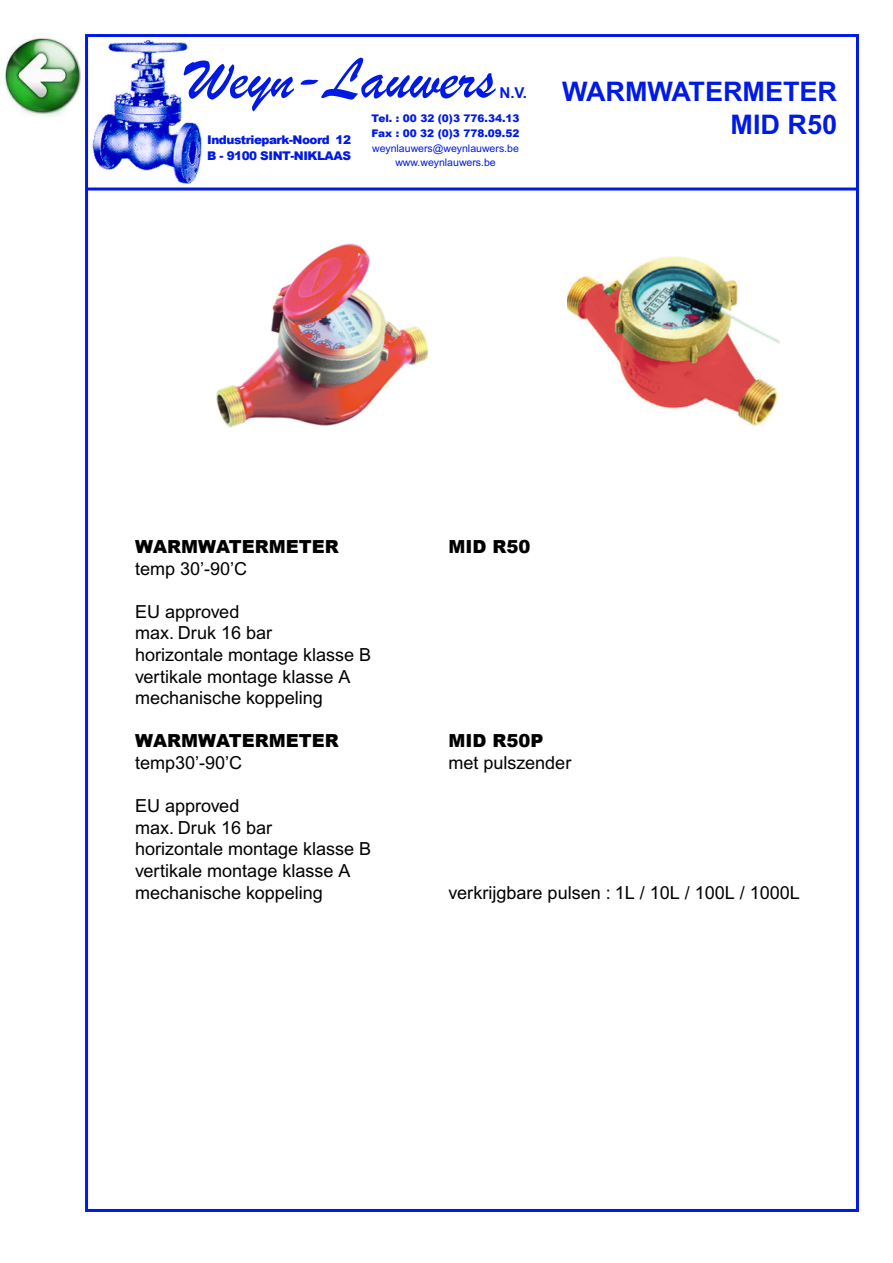
<style>
.page{position:relative;width:893px;height:1263px;background:#fff}
.page>*{position:absolute;margin:0;border:0;box-sizing:border-box;transform-origin:0 0}
.t1{font:61.5px "Brush Script";color:#001ae6}
.t2{font:700 27px/32.4px "Arial";color:#001ae6;text-align:right}
.t3{font:18px/21.6px "Arial";color:#000}
.t4{font:900 18px "Arial";color:#000}
.t5{font:700 15px "Arial";color:#001ae6}
.t6{font:900 12px/16.5px "Arial";letter-spacing:-.04em;color:#001ae6}
.t7{font:900 10.5px/15px "Arial";color:#001ae6;text-align:justify}
.t8{font:10.5px "Arial";letter-spacing:.005em;color:#001ae6}
.s1{font-weight:400}
</style>
<div class="page">
<img style="left:0;top:33px;width:81px;height:84px">
<img style="left:216px;top:243px;width:213px;height:184px">
<img style="left:567px;top:257px;width:213px;height:168px">
<img style="left:89px;top:39px;width:117px;height:149px">
<hr style="left:88px;top:188px;width:771px;height:2px;background:#001ae6">
<p class="t1" style="left:186px;top:41px;width:310px">Weyn-Lauwers</p>
<p class="t5" style="left:499px;top:84px;width:29px">N.V.</p>
<p class="t6" style="left:207px;top:131px;width:145px">Industriepark-Noord 12<br>B - 9100 SINT-NIKLAAS</p>
<p class="t7" style="left:371px;top:111px;width:150px">Tel. : 00 32 (0)3 776.34.13<br>Fax : 00 32 (0)3 778.09.52 <span class="s1">weynlauwers@weynlauwers.be</span></p>
<p class="t8" style="left:395px;top:156px;width:102px">www.weynlauwers.be</p>
<p class="t2" style="left:562px;top:76px;width:276px">WARMWATERMETER<br>MID R50</p>
<p class="t4" style="left:135px;top:533px;width:205px">WARMWATERMETER</p>
<p class="t4" style="left:448px;top:533px;width:84px">MID R50</p>
<p class="t3" style="left:135px;top:557px;width:114px">temp 30’-90’C</p>
<p class="t3" style="left:135px;top:601px;width:238px">EU approved<br>max. Druk 16 bar<br>horizontale montage klasse B vertikale montage klasse A mechanische koppeling</p>
<p class="t4" style="left:135px;top:728px;width:205px">WARMWATERMETER</p>
<p class="t4" style="left:448px;top:728px;width:97px">MID R50P</p>
<p class="t3" style="left:135px;top:752px;width:109px">temp30’-90’C</p>
<p class="t3" style="left:448px;top:752px;width:124px">met pulszender</p>
<p class="t3" style="left:135px;top:795px;width:238px">EU approved<br>max. Druk 16 bar<br>horizontale montage klasse B vertikale montage klasse A mechanische koppeling</p>
<p class="t3" style="left:448px;top:881px;width:353px">verkrijgbare pulsen : 1L / 10L / 100L / 1000L</p>
</div>
